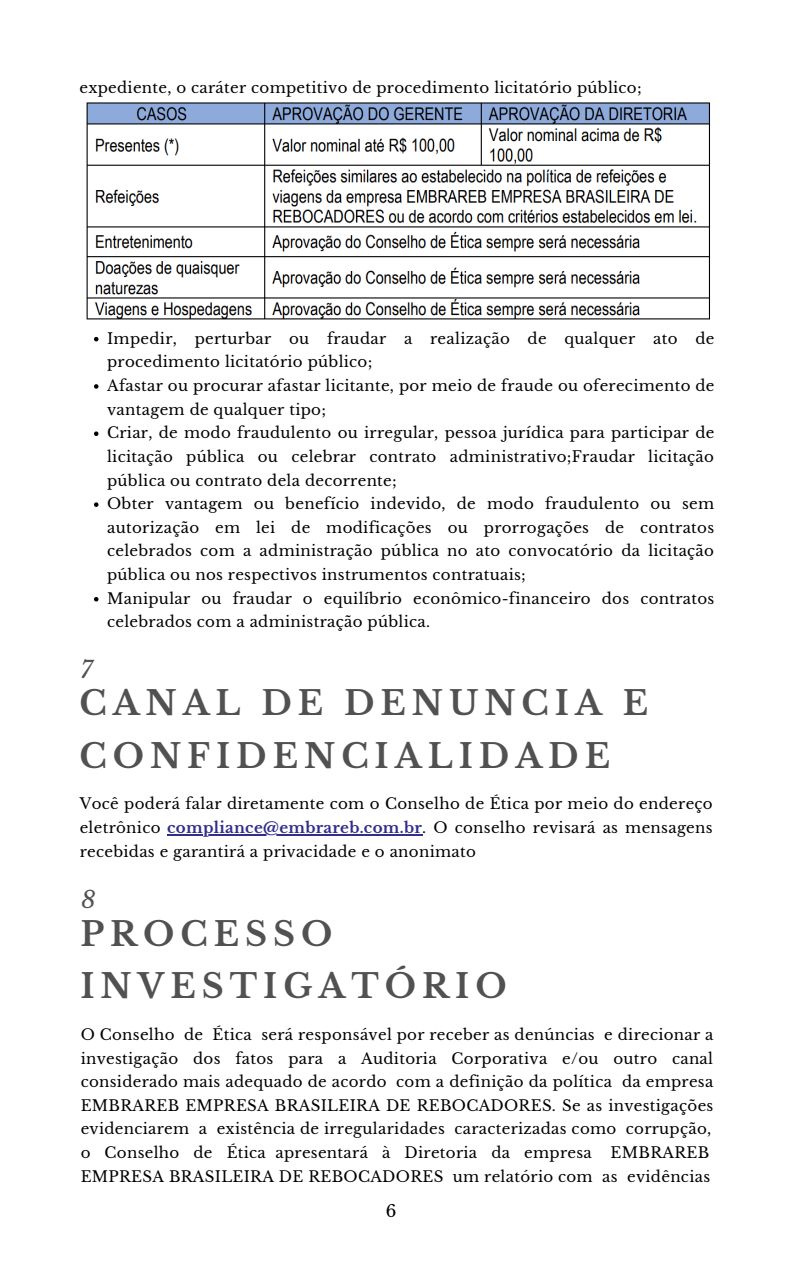
<style>
.page{position:relative;width:794px;height:1266px;background:#fff}
.page>*{position:absolute;margin:0;border:0;box-sizing:border-box;transform-origin:0 0}
.t1{font:700 33.15px/52.3px "Libre Baskerville";letter-spacing:.18em;color:#515151}
.t2{font:italic 23.25px "Libre Baskerville";color:#515151}
.t3{font:16.58px "Libre Baskerville";color:#000}
.t4{font:15px/23.6px "Libre Baskerville";letter-spacing:.02em;color:#000;text-align:justify}
.s1{font-weight:700;color:#312e8c}
</style>
<div class="page">
<img style="left:86px;top:102px;width:624px;height:218px">
<hr style="left:167px;top:834px;width:255px;height:1px;background:#312e8c">
<svg style="left:94px;top:337px;width:4px;height:4px"></svg>
<svg style="left:94px;top:384px;width:4px;height:5px"></svg>
<svg style="left:94px;top:431px;width:4px;height:5px"></svg>
<svg style="left:94px;top:502px;width:4px;height:5px"></svg>
<svg style="left:94px;top:597px;width:4px;height:4px"></svg>
<p class="t4" style="left:79px;top:76px;width:563px">expediente, o caráter competitivo de procedimento licitatório público;</p>
<p class="t4" style="left:107px;top:327px;width:608px">Impedir, perturbar ou fraudar a realização de qualquer ato de procedimento licitatório público;</p>
<p class="t4" style="left:107px;top:374px;width:608px">Afastar ou procurar afastar licitante, por meio de fraude ou oferecimento de vantagem de qualquer tipo;</p>
<p class="t4" style="left:107px;top:421px;width:608px">Criar, de modo fraudulento ou irregular, pessoa jurídica para participar de licitação pública ou celebrar contrato administrativo;Fraudar licitação pública ou contrato dela decorrente;</p>
<p class="t4" style="left:107px;top:492px;width:608px">Obter vantagem ou benefício indevido, de modo fraudulento ou sem autorização em lei de modificações ou prorrogações de contratos celebrados com a administração pública no ato convocatório da licitação pública ou nos respectivos instrumentos contratuais;</p>
<p class="t4" style="left:107px;top:587px;width:608px">Manipular ou fraudar o equilíbrio econômico-financeiro dos contratos celebrados com a administração pública.</p>
<p class="t2" style="left:80px;top:655px;width:14px">7</p>
<p class="t1" style="left:79px;top:677px;width:570px">CANAL DE DENUNCIA E<br>CONFIDENCIALIDADE</p>
<p class="t4" style="left:80px;top:792px;width:634px">Você poderá falar diretamente com o Conselho de Ética por meio do endereço eletrônico <span class="s1">compliance@embrareb.com.br</span>. O conselho revisará as mensagens recebidas e garantirá a privacidade e o anonimato</p>
<p class="t2" style="left:81px;top:885px;width:16px">8</p>
<p class="t1" style="left:80px;top:908px;width:427px">PROCESSO<br>INVESTIGATÓRIO</p>
<p class="t4" style="left:81px;top:1023px;width:634px">O Conselho de Ética será responsável por receber as denúncias e direcionar a investigação dos fatos para a Auditoria Corporativa e/ou outro canal considerado mais adequado de acordo com a definição da política da empresa EMBRAREB EMPRESA BRASILEIRA DE REBOCADORES. Se as investigações evidenciarem a existência de irregularidades caracterizadas como corrupção,</p>
<p class="t4" style="left:81px;top:1141px;width:629px">o Conselho de Ética apresentará à Diretoria da empresa EMBRAREB</p>
<p class="t4" style="left:81px;top:1164px;width:630px">EMPRESA BRASILEIRA DE REBOCADORES um relatório com as evidências</p>
<p class="t3" style="left:386px;top:1201px;width:12px">6</p>
</div>
